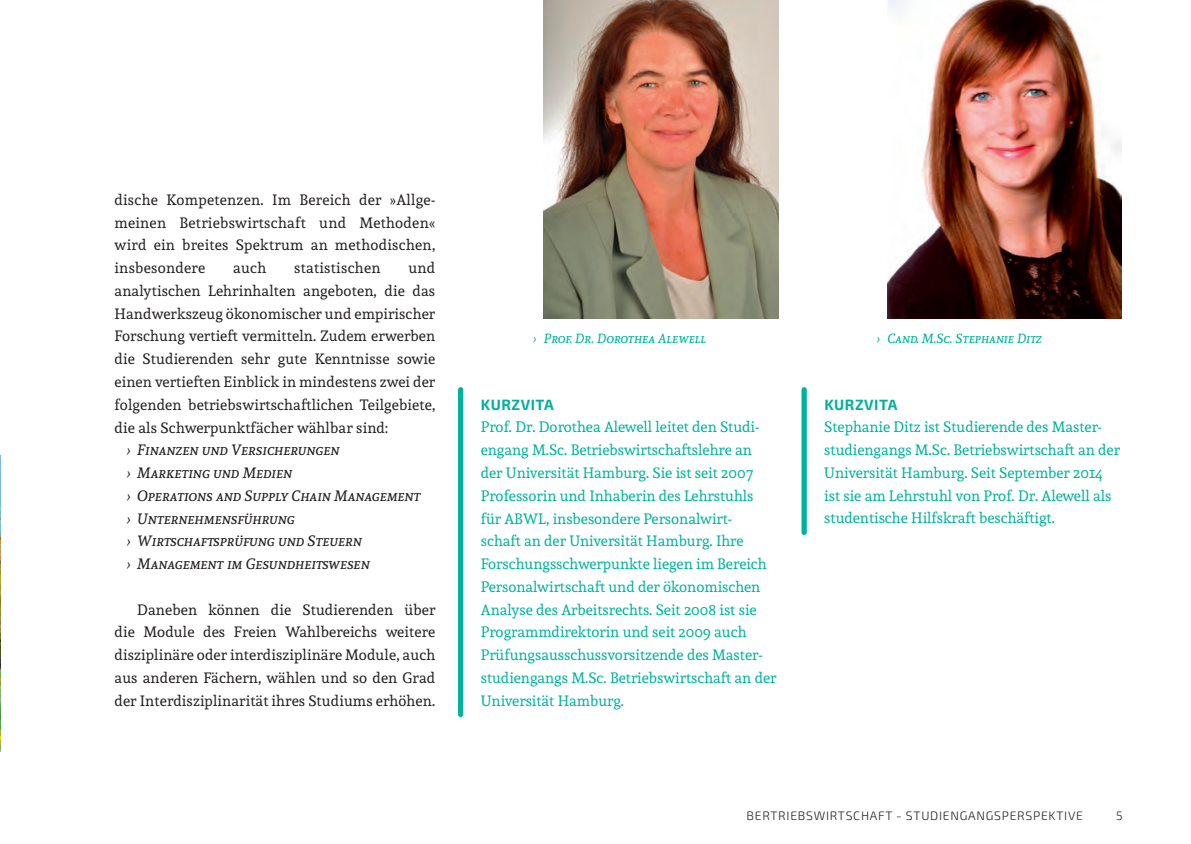
<style>
.page{position:relative;width:1191px;height:844px;background:#fff}
.page>*{position:absolute;margin:0;border:0;box-sizing:border-box;transform-origin:0 0}
.t1{font:14.88px/22.8px "Andada";color:#00b19d}
.t2{font:14.88px/22.8px "Andada";letter-spacing:.01em;color:#231f20;text-align:justify}
.t3{font:italic 14.88px/22.8px "Andada SC";color:#231f20}
.t4{font:700 14.88px "Exo 2.0";letter-spacing:.035em;color:#00b19d}
.t5{font:italic 13.12px "Andada SC";color:#00b19d}
.t6{font:300 12.25px "Exo 2.0";letter-spacing:.06em;color:#231f20}
</style>
<div class="page">
<img style="left:0;top:455px;width:1px;height:296px">
<img style="left:887px;top:0;width:234px;height:318px">
<img style="left:544px;top:0;width:234px;height:318px">
<div style="left:458px;top:389px;width:5px;height:325px;background:#00b19d"></div>
<div style="left:801px;top:389px;width:5px;height:143px;background:#00b19d"></div>
<p class="t2" style="left:114px;top:188px;width:322px">dische Kompetenzen. Im Bereich der »Allge&shy;meinen Betriebswirtschaft und Methoden« wird ein breites Spektrum an methodischen, insbesondere</p>
<p class="t2" style="left:114px;top:256px;width:322px;text-indent:294px">und analytischen Lehrinhalten angeboten, die das Handwerkszeug ökonomischer und empirischer Forschung vertieft vermitteln. Zudem erwerben die Studierenden sehr gute Kenntnisse sowie einen vertieften Einblick in mindestens zwei der folgenden betriebswirtschaftlichen Teilgebiete, die als Schwerpunktfächer wählbar sind:</p>
<p class="t3" style="left:126px;top:438px;width:296px">› Finanzen und Versicherungen<br>› Marketing und Medien<br>› Operations and Supply Chain Management › Unternehmensführung<br>› Wirtschaftsprüfung und Steuern<br>› Management im Gesundheitswesen</p>
<p class="t2" style="left:114px;top:597px;width:322px;text-indent:23px">Daneben können die Studierenden über die Module des Freien Wahlbereichs weitere disziplinäre oder interdisziplinäre Module, auch aus anderen Fächern, wählen und so den Grad der Interdisziplinarität ihres Studiums erhöhen.</p>
<p class="t2" style="left:233px;top:256px;width:35px">auch</p>
<p class="t2" style="left:294px;top:256px;width:88px">statistischen</p>
<p class="t5" style="left:533px;top:330px;width:175px">› Prof. Dr. Dorothea Alewell</p>
<p class="t5" style="left:876px;top:330px;width:167px">› Cand. M.Sc. Stephanie Ditz</p>
<p class="t4" style="left:481px;top:395px;width:74px">KURZVITA</p>
<p class="t1" style="left:481px;top:415px;width:297px">Prof. Dr. Dorothea Alewell leitet den Studi&shy;engang M.Sc. Betriebswirtschaftslehre an der Universität Hamburg. Sie ist seit 2007<br>Professorin und Inhaberin des Lehrstuhls für ABWL, insbesondere Personalwirt-<br>schaft an der Universität Hamburg. Ihre Forschungsschwerpunkte liegen im Bereich Personalwirtschaft und der ökonomischen Analyse des Arbeitsrechts. Seit 2008 ist sie Programmdirektorin und seit 2009 auch Prüfungsausschussvorsitzende des Master&shy;studiengangs M.Sc. Betriebswirtschaft an der Universität Hamburg.</p>
<p class="t4" style="left:824px;top:395px;width:74px">KURZVITA</p>
<p class="t1" style="left:824px;top:415px;width:297px">Stephanie Ditz ist Studierende des Master&shy;studiengangs M.Sc. Betriebswirtschaft an der Universität Hamburg. Seit September 2014 ist sie am Lehrstuhl von Prof. Dr. Alewell als studentische Hilfskraft beschäftigt.</p>
<p class="t6" style="left:746px;top:808px;width:338px">BERTRIEBSWIRTSCHAFT - STUDIENGANGSPERSPEKTIVE</p>
<p class="t6" style="left:1116px;top:808px;width:8px">5</p>
</div>
